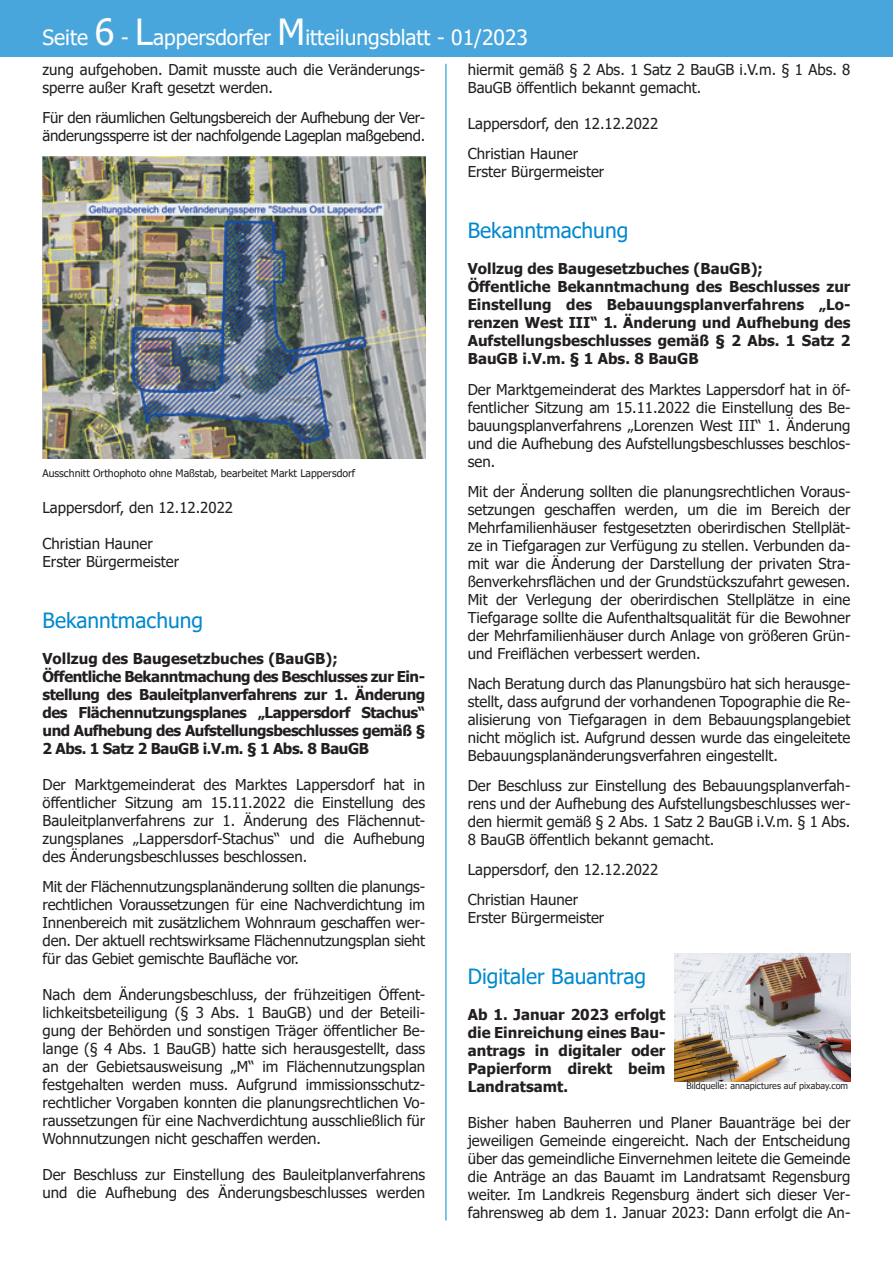
<style>
.page{position:relative;width:893px;height:1263px;background:#fff}
.page>*{position:absolute;margin:0;border:0;box-sizing:border-box;transform-origin:0 0}
.t1{font:21px "Tahoma";color:#0089cf}
.t2{font:21px "Tahoma";color:#fff}
.t3{font:15px/18px "Tahoma";color:#231f20}
.t4{font:700 15px/18px "Tahoma";color:#231f20}
.t5{font:700 15px/18px "Tahoma";letter-spacing:-.03em;color:#231f20}
.t6{font:15px/18px "Tahoma";letter-spacing:-.02em;color:#231f20}
.t7{font:10.5px "Tahoma";color:#231f20}
.t8{font:9px "Tahoma";color:#231f20}
.s1{font-size:36px}
</style>
<div class="page">
<div style="left:0;top:0;width:893px;height:57px;background:#48a6dc"></div>
<hr style="left:446px;top:64px;width:1px;height:1156px;background:#0089cf">
<img style="left:43px;top:156px;width:382px;height:302px">
<img style="left:674px;top:954px;width:176px;height:127px">
<h1 class="t2" style="left:43px;top:24px;width:487px">Seite <span class="s1">6</span> - <span class="s1">L</span>appersdorfer <span class="s1">M</span>itteilungsblatt - 01/2023</h1>
<p class="t3" style="left:43px;top:62px;width:384px">zung aufgehoben. Damit musste auch die Veränderungs&shy;sperre außer Kraft gesetzt werden.</p>
<p class="t6" style="left:43px;top:110px;width:384px">Für den räumlichen Geltungsbereich der Aufhebung der Ver&shy;änderungssperre ist der nachfolgende Lageplan maßgebend.</p>
<p class="t3" style="left:468px;top:62px;width:384px">hiermit gemäß § 2 Abs. 1 Satz 2 BauGB i.V.m. § 1 Abs. 8<br>BauGB öffentlich bekannt gemacht.</p>
<p class="t3" style="left:468px;top:116px;width:192px">Lappersdorf, den 12.12.2022</p>
<p class="t3" style="left:468px;top:146px;width:138px">Christian Hauner<br>Erster Bürgermeister</p>
<p class="t7" style="left:43px;top:466px;width:314px">Ausschnitt Orthophoto ohne Maßstab, bearbeitet Markt Lappersdorf</p>
<p class="t3" style="left:43px;top:499px;width:192px">Lappersdorf, den 12.12.2022</p>
<p class="t3" style="left:43px;top:535px;width:138px">Christian Hauner<br>Erster Bürgermeister</p>
<h3 class="t1" style="left:43px;top:606px;width:162px">Bekanntmachung</h3>
<p class="t5" style="left:43px;top:650px;width:384px">Vollzug des Baugesetzbuches (BauGB);<br>Öffentliche Bekanntmachung des Beschlusses zur Ein&shy;stellung des Bauleitplanverfahrens zur 1. Änderung des Flächennutzungsplanes „Lappersdorf Stachus“ und Aufhebung des Aufstellungsbeschlusses gemäß § 2 Abs. 1 Satz 2 BauGB i.V.m. § 1 Abs. 8 BauGB</p>
<p class="t3" style="left:43px;top:776px;width:384px">Der Marktgemeinderat des Marktes Lappersdorf hat in</p>
<p class="t3" style="left:43px;top:794px;width:384px">öffentlicher Sitzung am 15.11.2022 die Einstellung des</p>
<p class="t3" style="left:43px;top:812px;width:384px;text-align:justify">Bauleitplanverfahrens zur 1. Änderung des Flächennut&shy;zungsplanes „Lappersdorf-Stachus“ und die Aufhebung des Änderungsbeschlusses beschlossen.</p>
<p class="t3" style="left:43px;top:878px;width:384px;text-align:justify">Mit der Flächennutzungsplanänderung sollten die planungs&shy;rechtlichen Voraussetzungen für eine Nachverdichtung im Innenbereich mit zusätzlichem Wohnraum geschaffen wer&shy;den. Der aktuell rechtswirksame Flächennutzungsplan sieht</p>
<p class="t3" style="left:43px;top:950px;width:258px">für das Gebiet gemischte Baufläche vor.</p>
<p class="t3" style="left:43px;top:986px;width:384px;text-align:justify">Nach dem Änderungsbeschluss, der frühzeitigen Öffent&shy;lichkeitsbeteiligung (§ 3 Abs. 1 BauGB) und der Beteili&shy;gung der Behörden und sonstigen Träger öffentlicher Be&shy;lange (§ 4 Abs. 1 BauGB) hatte sich herausgestellt, dass an der Gebietsausweisung „M“ im Flächennutzungsplan</p>
<p class="t3" style="left:43px;top:1076px;width:384px;text-align:justify">festgehalten werden muss. Aufgrund immissionsschutz&shy;rechtlicher Vorgaben konnten die planungsrechtlichen Vo&shy;raussetzungen für eine Nachverdichtung ausschließlich für</p>
<p class="t3" style="left:43px;top:1130px;width:280px">Wohnnutzungen nicht geschaffen werden.</p>
<p class="t3" style="left:43px;top:1166px;width:384px">Der Beschluss zur Einstellung des Bauleitplanverfahrens und die Aufhebung des Änderungsbeschlusses werden</p>
<h3 class="t1" style="left:468px;top:217px;width:162px">Bekanntmachung</h3>
<p class="t4" style="left:468px;top:261px;width:384px">Vollzug des Baugesetzbuches (BauGB);<br>Öffentliche Bekanntmachung des Beschlusses zur Einstellung des Bebauungsplanverfahrens „Lo&shy;renzen West III“ 1. Änderung und Aufhebung des Aufstellungsbeschlusses gemäß § 2 Abs. 1 Satz 2<br>BauGB i.V.m. § 1 Abs. 8 BauGB</p>
<p class="t3" style="left:468px;top:381px;width:384px;text-align:justify">Der Marktgemeinderat des Marktes Lappersdorf hat in öf&shy;fentlicher Sitzung am 15.11.2022 die Einstellung des Be&shy;bauungsplanverfahrens „Lorenzen West III“ 1. Änderung und die Aufhebung des Aufstellungsbeschlusses beschlos&shy;sen.</p>
<p class="t3" style="left:468px;top:483px;width:384px">Mit der Änderung sollten die planungsrechtlichen Voraus-</p>
<p class="t3" style="left:468px;top:501px;width:384px">setzungen geschaffen werden, um die im Bereich der</p>
<p class="t3" style="left:468px;top:519px;width:384px;text-align:justify">Mehrfamilienhäuser festgesetzten oberirdischen Stellplät&shy;ze in Tiefgaragen zur Verfügung zu stellen. Verbunden da&shy;mit war die Änderung der Darstellung der privaten Stra-</p>
<p class="t3" style="left:468px;top:573px;width:384px">ßenverkehrsflächen und der Grundstückszufahrt gewesen.</p>
<p class="t3" style="left:468px;top:591px;width:384px">Mit der Verlegung der oberirdischen Stellplätze in eine<br>Tiefgarage sollte die Aufenthaltsqualität für die Bewohner</p>
<p class="t3" style="left:468px;top:627px;width:384px">der Mehrfamilienhäuser durch Anlage von größeren Grün&shy;und Freiflächen verbessert werden.</p>
<p class="t3" style="left:468px;top:675px;width:384px;text-align:justify">Nach Beratung durch das Planungsbüro hat sich herausge&shy;stellt, dass aufgrund der vorhandenen Topographie die Re&shy;alisierung von Tiefgaragen in dem Bebauungsplangebiet nicht möglich ist. Aufgrund dessen wurde das eingeleitete Bebauungsplanänderungsverfahren eingestellt.</p>
<p class="t3" style="left:468px;top:777px;width:384px">Der Beschluss zur Einstellung des Bebauungsplanverfah&shy;rens und der Aufhebung des Aufstellungsbeschlusses wer-</p>
<p class="t3" style="left:468px;top:813px;width:384px">den hiermit gemäß § 2 Abs. 1 Satz 2 BauGB i.V.m. § 1 Abs.<br>8 BauGB öffentlich bekannt gemacht.</p>
<p class="t3" style="left:468px;top:861px;width:192px">Lappersdorf, den 12.12.2022</p>
<p class="t3" style="left:468px;top:891px;width:138px">Christian Hauner<br>Erster Bürgermeister</p>
<h3 class="t1" style="left:468px;top:962px;width:180px">Digitaler Bauantrag</h3>
<p class="t4" style="left:468px;top:1006px;width:199px;text-align:justify">Ab 1. Januar 2023 erfolgt die Einreichung eines Bau&shy;antrags in digitaler oder Papierform direkt beim</p>
<p class="t4" style="left:468px;top:1078px;width:102px">Landratsamt.</p>
<p class="t8" style="left:686px;top:1080px;width:163px">Bildquelle: annapictures auf pixabay.com</p>
<p class="t3" style="left:468px;top:1114px;width:384px">Bisher haben Bauherren und Planer Bauanträge bei der</p>
<p class="t3" style="left:468px;top:1132px;width:384px">jeweiligen Gemeinde eingereicht. Nach der Entscheidung über das gemeindliche Einvernehmen leitete die Gemeinde</p>
<p class="t3" style="left:468px;top:1168px;width:384px;text-align:justify">die Anträge an das Bauamt im Landratsamt Regensburg weiter. Im Landkreis Regensburg ändert sich dieser Ver&shy;fahrensweg ab dem 1. Januar 2023: Dann erfolgt die An-</p>
</div>
